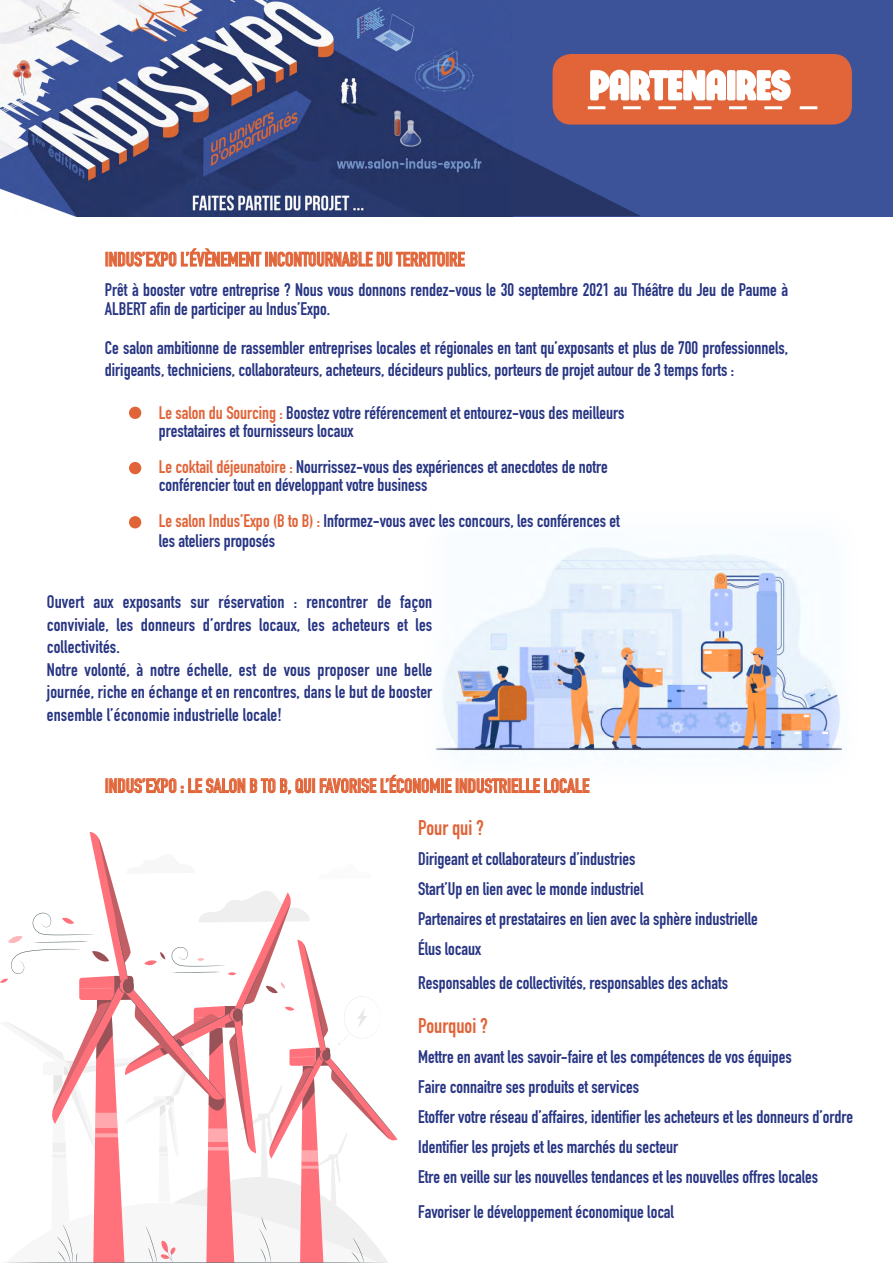
<style>
.page{position:relative;width:893px;height:1263px;background:#fff}
.page>*{position:absolute;margin:0;border:0;box-sizing:border-box;transform-origin:0 0}
.t1{font:39px "GRAFIKATYPE.1";color:#fff}
.t2{font:700 21px "DIN Condensed";color:#e16439}
.t3{font:700 19.5px "DIN Condensed";color:#e16539}
.t4{font:700 18px/30px "DIN Condensed";color:#283583}
.s1{color:#e16439}
</style>
<div class="page">
<img style="left:436px;top:546px;width:406px;height:210px">
<img style="left:0;top:0;width:513px;height:216px">
<svg style="left:106px;top:778px;width:205px;height:17px"></svg>
<div style="left:312px;top:778px;width:3px;height:15px;border:1px solid #e16539"></div>
<svg style="left:320px;top:775px;width:270px;height:19px"></svg>
<svg style="left:106px;top:248px;width:156px;height:19px"></svg>
<div style="left:265px;top:252px;width:3px;height:14px;border:1px solid #e16539"></div>
<svg style="left:269px;top:251px;width:196px;height:16px"></svg>
<div style="left:129px;top:407px;width:12px;height:12px;background:#e16439;border-radius:50%"></div>
<div style="left:129px;top:462px;width:12px;height:12px;background:#e16439;border-radius:50%"></div>
<div style="left:129px;top:516px;width:12px;height:12px;background:#e16439;border-radius:50%"></div>
<div style="left:513px;top:0;width:380px;height:216px;background:#3c5399"></div>
<div style="left:553px;top:55px;width:298px;height:69px;background:#e16539;border-radius:18px"></div>
<div style="left:553px;top:54px;width:299px;height:71px;border:2px solid #e16539;border-radius:18px"></div>
<svg style="left:587px;top:69px;width:230px;height:40px"></svg>
<svg style="left:509px;top:150px;width:131px;height:66px"></svg>
<svg style="left:0;top:832px;width:398px;height:431px"></svg>
<hr style="left:172px;top:972px;width:48px;height:1px;background:#1a2e35;border-radius:50%">
<h1 class="t1" style="left:590px;top:62px;width:202px">PARTENAIRES</h1>
<p class="t3" style="left:105px;top:246px;width:361px">INDUS’EXPO L’ÉVÈNEMENT INCONTOURNABLE DU TERRITOIRE</p>
<p class="t4" style="left:105px;top:280px;width:685px;line-height:19.5px">Prêt à booster votre entreprise ? Nous vous donnons rendez-vous le 30 septembre 2021 au Théâtre du Jeu de Paume à<br>ALBERT afin de participer au Indus’Expo.</p>
<p class="t4" style="left:105px;top:337px;width:685px;line-height:21.6px">Ce salon ambitionne de rassembler entreprises locales et régionales en tant qu’exposants et plus de 700 professionnels, dirigeants, techniciens, collaborateurs, acheteurs, décideurs publics, porteurs de projet autour de 3 temps forts :</p>
<p class="t4" style="left:159px;top:404px;width:467px;line-height:18px"><span class="s1">Le salon du Sourcing :</span> Boostez votre référencement et entourez-vous des meilleurs prestataires et fournisseurs locaux</p>
<p class="t4" style="left:159px;top:458px;width:450px;line-height:18px"><span class="s1">Le coktail déjeunatoire :</span> Nourrissez-vous des expériences et anecdotes de notre conférencier tout en développant votre business</p>
<p class="t4" style="left:159px;top:511px;width:462px;line-height:19.5px"><span class="s1">Le salon Indus’Expo (B to B) :</span> Informez-vous avec les concours, les conférences et les ateliers proposés</p>
<p class="t4" style="left:47px;top:590px;width:387px;line-height:22.5px">Ouvert aux exposants sur réservation : rencontrer de façon conviviale, les donneurs d’ordres locaux, les acheteurs et les collectivités.<br>Notre volonté, à notre échelle, est de vous proposer une belle journée, riche en échange et en rencontres, dans le but de booster ensemble l’économie industrielle locale!</p>
<p class="t3" style="left:105px;top:773px;width:486px">INDUS’EXPO : LE SALON B TO B, QUI FAVORISE L’ÉCONOMIE INDUSTRIELLE LOCALE</p>
<p class="t2" style="left:418px;top:813px;width:67px">Pour qui ?</p>
<p class="t4" style="left:418px;top:843px;width:341px">Dirigeant et collaborateurs d’industries<br>Start’Up en lien avec le monde industriel<br>Partenaires et prestataires en lien avec la sphère industrielle Élus locaux</p>
<p class="t4" style="left:418px;top:968px;width:311px">Responsables de collectivités, responsables des achats</p>
<p class="t2" style="left:418px;top:1012px;width:71px">Pourquoi ?</p>
<p class="t4" style="left:418px;top:1042px;width:436px">Mettre en avant les savoir-faire et les compétences de vos équipes<br>Faire connaitre ses produits et services<br>Etoffer votre réseau d’affaires, identifier les acheteurs et les donneurs d’ordre Identifier les projets et les marchés du secteur<br>Etre en veille sur les nouvelles tendances et les nouvelles offres locales</p>
<p class="t4" style="left:418px;top:1196px;width:257px">Favoriser le développement économique local</p>
</div>
